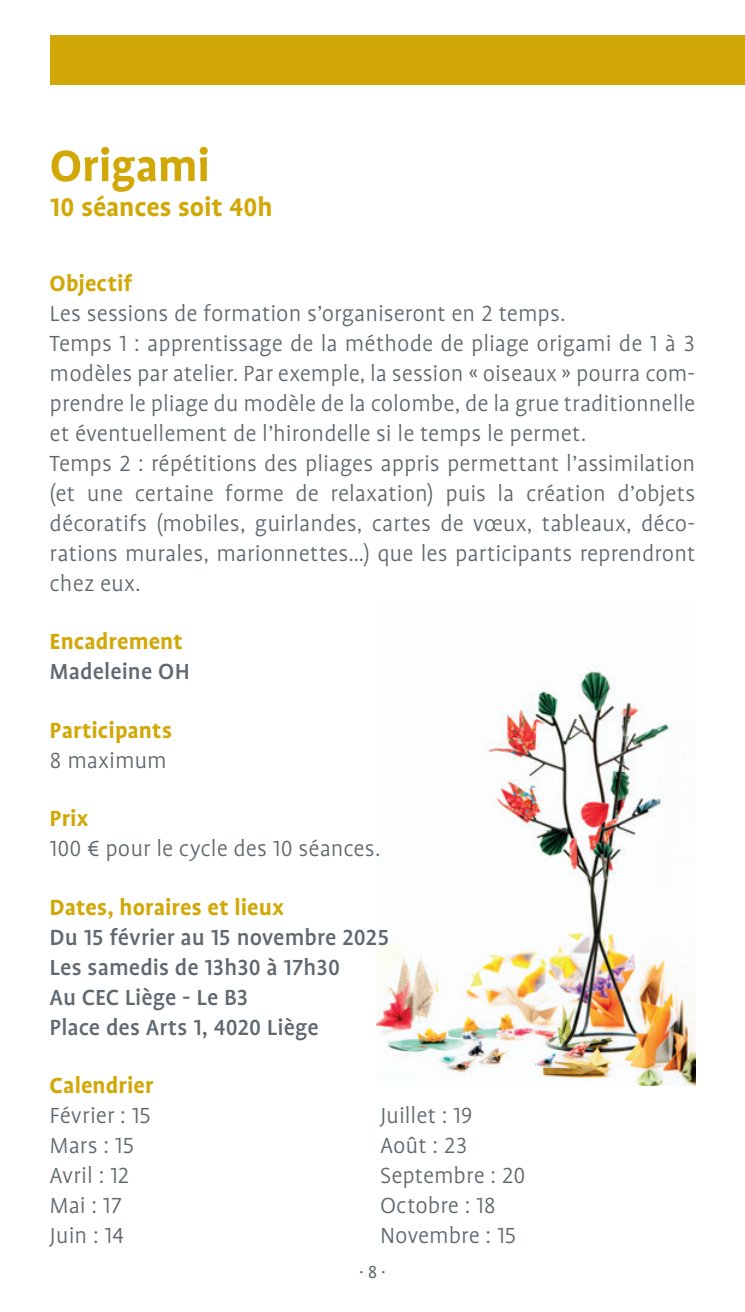
<style>
.page{position:relative;width:745px;height:1312px;background:#fff}
.page>*{position:absolute;margin:0;border:0;box-sizing:border-box;transform-origin:0 0}
.t1{font:700 50px "Profile OT";letter-spacing:-.005em;color:#d2a808}
.t2{font:700 29.25px "Profile OT";color:#d2a808}
.t3{font:300 25px/30px "Profile OT";color:#5f696f}
.t4{font:500 25px/30px "Profile OT";color:#5f696f}
.t5{font:700 25px "Profile OT";letter-spacing:.005em;color:#d2a808}
.t6{font:20px "Profile OT";color:#5f696f}
</style>
<div class="page">
<img style="left:376px;top:664px;width:318px;height:420px">
<div style="left:50px;top:35px;width:694px;height:50px;background:#d2a808"></div>
<h1 class="t1" style="left:50px;top:138px;width:162px">Origami</h1>
<p class="t2" style="left:50px;top:190px;width:224px">10 séances soit 40h</p>
<p class="t5" style="left:50px;top:269px;width:84px">Objectif</p>
<p class="t3" style="left:50px;top:298px;width:646px">Les sessions de formation s’organiseront en 2 temps.<br>Temps 1 : apprentissage de la méthode de pliage origami de 1 à 3 modèles par atelier. Par exemple, la session « oiseaux » pourra com&shy;prendre le pliage du modèle de la colombe, de la grue traditionnelle et éventuellement de l’hirondelle si le temps le permet.<br>Temps 2 : répétitions des pliages appris permettant l’assimilation (et une certaine forme de relaxation) puis la création d’objets décoratifs (mobiles, guirlandes, cartes de vœux, tableaux, déco&shy;rations murales, marionnettes…) que les participants reprendront chez eux.</p>
<p class="t5" style="left:50px;top:627px;width:135px">Encadrement</p>
<p class="t4" style="left:50px;top:657px;width:142px">Madeleine OH</p>
<p class="t5" style="left:50px;top:716px;width:124px">Participants</p>
<p class="t3" style="left:50px;top:745px;width:119px">8 maximum</p>
<p class="t5" style="left:50px;top:804px;width:40px">Prix</p>
<p class="t3" style="left:50px;top:833px;width:332px">100 € pour le cycle des 10 séances.</p>
<p class="t5" style="left:50px;top:892px;width:236px">Dates, horaires et lieux</p>
<p class="t4" style="left:50px;top:922px;width:341px">Du 15 février au 15 novembre 2025<br>Les samedis de 13h30 à 17h30<br>Au CEC Liège - Le B3<br>Place des Arts 1, 4020 Liège</p>
<p class="t5" style="left:50px;top:1071px;width:105px">Calendrier</p>
<p class="t3" style="left:50px;top:1100px;width:103px">Février : 15<br>Mars : 15<br>Avril : 12<br>Mai : 17<br>Juin : 14</p>
<p class="t3" style="left:380px;top:1100px;width:147px">Juillet : 19<br>Août : 23<br>Septembre : 20<br>Octobre : 18<br>Novembre : 15</p>
<p class="t6" style="left:359px;top:1260px;width:28px">∤ 8 ∧</p>
</div>
